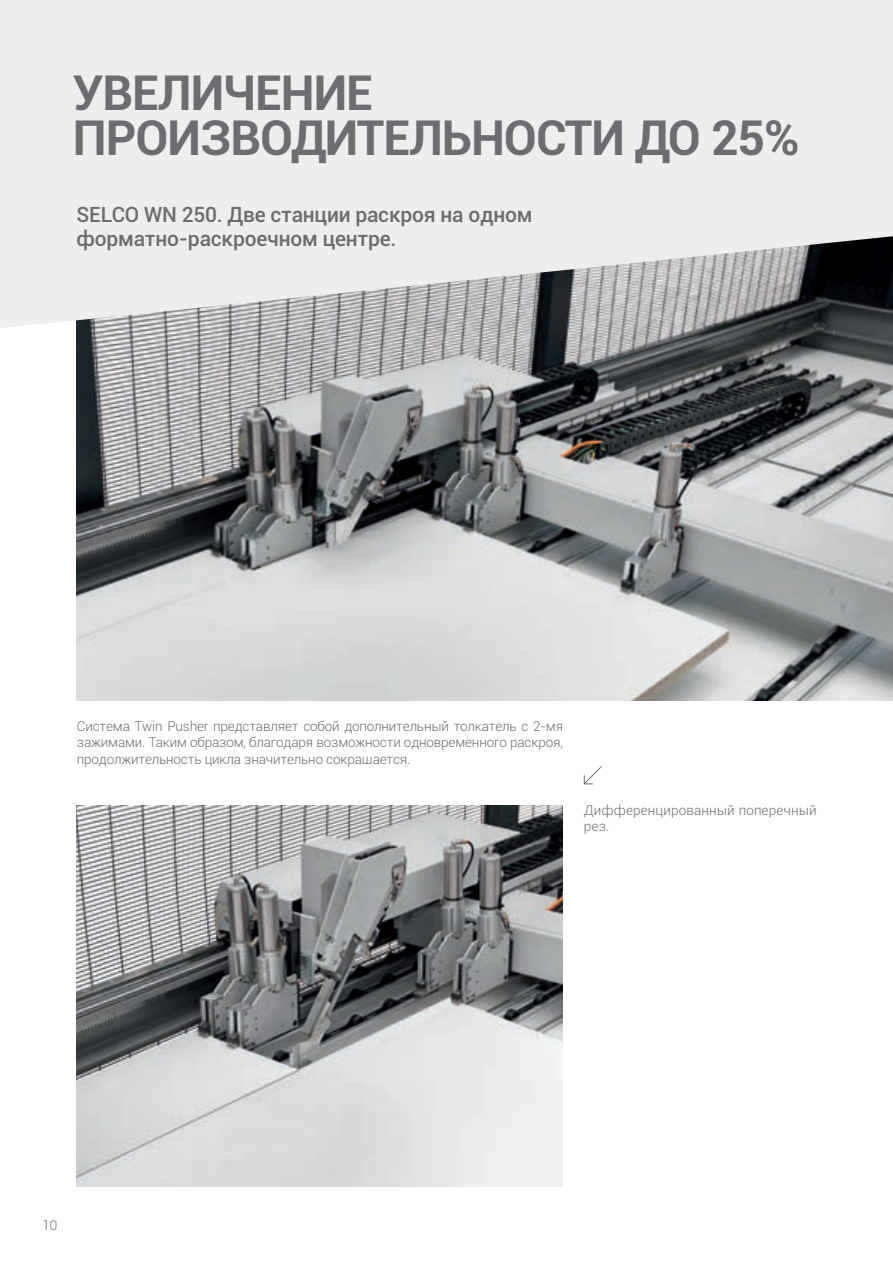
<style>
.page{position:relative;width:893px;height:1263px;background:#fff}
.page>*{position:absolute;margin:0;border:0;box-sizing:border-box;transform-origin:0 0}
._1_TITOLO_GRIGIO{font:700 48px/45px "Roboto";letter-spacing:-.02em;color:#6c6d70}
.t1{font:500 21px/24px "Roboto";letter-spacing:-.01em;color:#6c6d70}
.t2{font:300 13.5px/16.2px "Roboto";letter-spacing:-.01em;color:#6c6d70;text-align:justify}
.t3{font:300 13.5px/16.2px "Roboto";letter-spacing:.01em;color:#6c6d70}
</style>
<div class="page">
<img style="left:77px;top:328px;width:816px;height:372px">
<img style="left:77px;top:805px;width:486px;height:381px">
<svg style="left:0;top:0;width:893px;height:328px;background:#e0e0e1"></svg>
<svg style="left:583px;top:766px;width:19px;height:19px"></svg>
<p class="_1_TITOLO_GRIGIO" style="left:73px;top:69px;width:728px">УВЕЛИЧЕНИЕ<br>ПРОИЗВОДИТЕЛЬНОСТИ ДО 25%</p>
<p class="t1" style="left:77px;top:202px;width:458px">SELCO WN 250. Две станции раскроя на одном форматно-раскроечном центре.</p>
<p class="t2" style="left:77px;top:718px;width:488px">Система Twin Pusher представляет собой дополнительный толкатель с 2-мя зажимами. Таким образом, благодаря возможности одновременного раскроя, продолжительность цикла значительно сокращается.</p>
<p class="t3" style="left:584px;top:802px;width:234px">Дифференцированный поперечный рез.</p>
<p class="t2" style="left:42px;top:1216px;width:16px">10</p>
</div>
